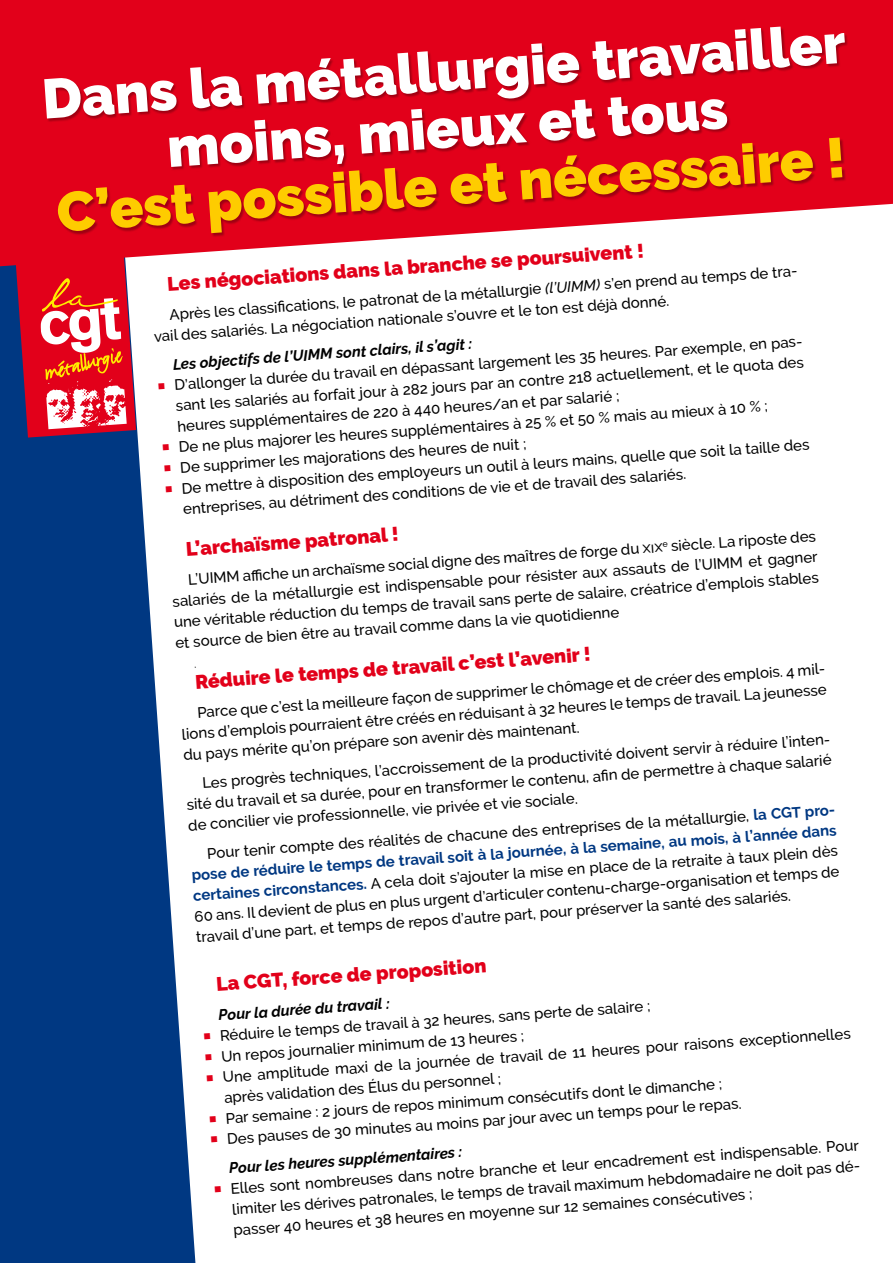
<style>
.page{position:relative;width:893px;height:1263px;background:#fff}
.page>*{position:absolute;margin:0;border:0;box-sizing:border-box;transform-origin:0 0}
.t1{font:900 55.5px/57px "Raleway";color:#fff;text-align:center}
.t2{font:900 55.5px "Raleway";color:#fecc00}
.t3{font:900 19.5px "Raleway";color:#e2001a}
.t4{font:500 15px/20.7px "Raleway";color:#000;text-align:justify}
.t5{font:italic 700 15px "Raleway";color:#000}
.s1{font-style:italic}
.s2{color:#e2001a}
.s3{font-weight:700;color:#003882}
.s4{font-weight:700;font-style:italic}
</style>
<div class="page">
<svg style="left:0;top:266px;width:195px;height:997px;fill:#003882"></svg>
<svg style="left:0;top:0;width:893px;height:266px;fill:#e2001a"></svg>
<div style="left:45px;top:27px;width:803px;height:210px;background:#000;opacity:.3"></div>
<svg style="left:16px;top:256px;width:120px;height:182px"></svg>
<h1 class="t1" style="left:40px;top:71px;width:807px;rotate:-4deg">Dans la métallurgie travailler moins, mieux et tous</h1>
<h1 class="t2" style="left:55px;top:180px;width:792px;rotate:-4deg">C’est possible et nécessaire !</h1>
<h2 class="t3" style="left:167px;top:273px;width:479px;rotate:-4deg">Les négociations dans la branche se poursuivent !</h2>
<p class="t4" style="left:152px;top:305px;width:649px;text-indent:17px;rotate:-4deg">Après les classifi cations, le patronat de la métallurgie <span class="s1">(l’UIMM)</span> s’en prend au temps de tra&shy;vail des salariés. La négociation nationale s’ouvre et le ton est déjà donné.</p>
<p class="t5" style="left:172px;top:356px;width:301px;rotate:-4deg">Les objectifs de l’UIMM sont clairs, il s’agit :</p>
<p class="t4" style="left:174px;top:375px;width:632px;text-indent:-17px;rotate:-4deg"><span class="s2">○</span> D’allonger la durée du travail en dépassant largement les 35 heures. Par exemple, en pas&shy;sant les salariés au forfait jour à 282 jours par an contre 218 actuellement, et le quota des heures supplémentaires de 220 à 440 heures/an et par salarié ;</p>
<p class="t4" style="left:161px;top:438px;width:609px;rotate:-4deg"><span class="s2">○</span> De ne plus majorer les heures supplémentaires à 25 % et 50 % mais au mieux à 10 % ;</p>
<p class="t4" style="left:163px;top:458px;width:365px;rotate:-4deg"><span class="s2">○</span> De supprimer les majorations des heures de nuit ;</p>
<p class="t4" style="left:181px;top:478px;width:631px;text-indent:-17px;rotate:-4deg"><span class="s2">○</span> De mettre à disposition des employeurs un outil à leurs mains, quelle que soit la taille des entreprises, au détriment des conditions de vie et de travail des salariés.</p>
<h2 class="t3" style="left:185px;top:538px;width:215px;rotate:-4deg">L’archaïsme patronal !</h2>
<p class="t4" style="left:170px;top:570px;width:648px;text-indent:17px;rotate:-4deg">L’UIMM affi che un archaïsme social digne des maîtres de forge du xix<sup>e</sup> siècle. La riposte des salariés de la métallurgie est indispensable pour résister aux assauts de l’UIMM et gagner une véritable réduction du temps de travail sans perte de salaire, créatrice d’emplois stables et source de bien être au travail comme dans la vie quotidienne</p>
<h2 class="t3" style="left:194px;top:670px;width:398px;rotate:-4deg">Réduire le temps de travail c’est l’avenir !</h2>
<p class="t4" style="left:180px;top:703px;width:649px;text-indent:17px;rotate:-4deg">Parce que c’est la meilleure façon de supprimer le chômage et de créer des emplois. 4 mil&shy;lions d’emplois pourraient être créés en réduisant à 32 heures le temps de travail. La jeunesse du pays mérite qu’on prépare son avenir dès maintenant.</p>
<p class="t4" style="left:185px;top:774px;width:649px;text-indent:17px;rotate:-4deg">Les progrès techniques, l’accroissement de la productivité doivent servir à réduire l’inten&shy;sité du travail et sa durée, pour en transformer le contenu, afi n de permettre à chaque salarié de concilier vie professionnelle, vie privée et vie sociale.</p>
<p class="t4" style="left:190px;top:844px;width:649px;text-indent:17px;rotate:-4deg">Pour tenir compte des réalités de chacune des entreprises de la métallurgie, <span class="s3">la CGT pro&shy;pose de réduire le temps de travail soit à la journée, à la semaine, au mois, à l’année dans certaines circonstances.</span> A cela doit s’ajouter la mise en place de la retraite à taux plein dès 60 ans. Il devient de plus en plus urgent d’articuler contenu-charge-organisation et temps de travail d’une part, et temps de repos d’autre part, pour préserver la santé des salariés.</p>
<h2 class="t3" style="left:216px;top:973px;width:272px;rotate:-4deg">La CGT, force de proposition</h2>
<p class="t5" style="left:218px;top:1006px;width:173px;rotate:-4deg">Pour la durée du travail :</p>
<p class="t4" style="left:202px;top:1026px;width:450px;rotate:-4deg"><span class="s2">○</span> Réduire le temps de travail à 32 heures, sans perte de salaire ;</p>
<p class="t4" style="left:222px;top:1067px;width:631px;text-indent:-17px;rotate:-4deg"><span class="s2">○</span> Une amplitude maxi de la journée de travail de 11 heures pour raisons exceptionnelles après validation des Élus du personnel ;</p>
<p class="t4" style="left:204px;top:1047px;width:322px;rotate:-4deg"><span class="s2">○</span> Un repos journalier minimum de 13 heures ;</p>
<p class="t4" style="left:208px;top:1109px;width:516px;rotate:-4deg"><span class="s2">○</span> Par semaine : 2 jours de repos minimum consécutifs dont le dimanche ;</p>
<p class="t4" style="left:226px;top:1124px;width:517px;line-height:29.2px;text-indent:-17px;rotate:-4deg"><span class="s2">○</span> Des pauses de 30 minutes au moins par jour avec un temps pour le repas.<br><span class="s4">Pour les heures supplémentaires :</span></p>
<p class="t4" style="left:230px;top:1178px;width:632px;text-indent:-17px;rotate:-4deg"><span class="s2">○</span> Elles sont nombreuses dans notre branche et leur encadrement est indispensable. Pour limiter les dérives patronales, le temps de travail maximum hebdomadaire ne doit pas dé&shy;passer 40 heures et 38 heures en moyenne sur 12 semaines consécutives ;</p>
</div>
